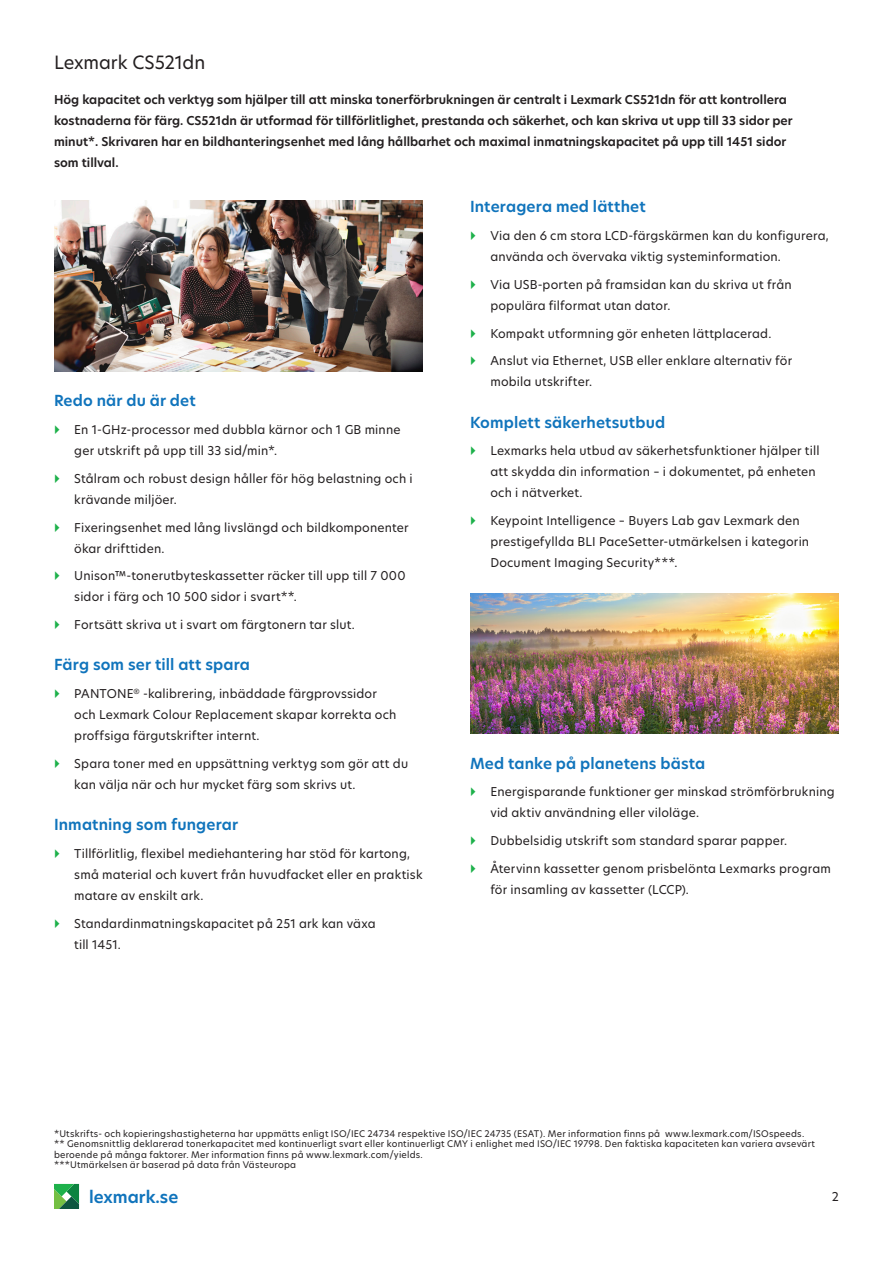
<style>
.page{position:relative;width:893px;height:1263px;background:#fff}
.page>*{position:absolute;margin:0;border:0;box-sizing:border-box;transform-origin:0 0}
.Title_-_secondary_he{font:18px "TP Hero";letter-spacing:-.005em;color:#231f20}
.URL{font:600 16.5px "TP Hero";color:#1074bc}
.Body_header_-_level{font:600 15px "TP Hero";letter-spacing:.01em;color:#1074bc}
.t1{font:12px/21px "TP Hero";letter-spacing:.015em;color:#231f20}
.Introduction_paragra{font:600 12px/21px "TP Hero";color:#231f20}
.Footnotes{font:9px/10.5px "TP Hero";letter-spacing:.025em;color:#231f20}
</style>
<div class="page">
<svg style="left:54px;top:1184px;width:25px;height:25px"></svg>
<img style="left:54px;top:200px;width:369px;height:171px">
<img style="left:470px;top:593px;width:369px;height:140px">
<p class="Title_-_secondary_he" style="left:54px;top:50px;width:153px">Lexmark CS521dn</p>
<p class="Introduction_paragra" style="left:54px;top:89px;width:740px">Hög kapacitet och verktyg som hjälper till att minska tonerförbrukningen är centralt i Lexmark CS521dn för att kontrollera kostnaderna för färg. CS521dn är utformad för tillförlitlighet, prestanda och säkerhet, och kan skriva ut upp till 33 sidor per minut*. Skrivaren har en bildhanteringsenhet med lång hållbarhet och maximal inmatningskapacitet på upp till 1451 sidor som tillval.</p>
<p class="Body_header_-_level" style="left:54px;top:390px;width:143px">Redo när du är det</p>
<p class="t1" style="left:74px;top:419px;width:328px">En 1-GHz-processor med dubbla kärnor och 1 GB minne ger utskrift på upp till 33 sid/min*.</p>
<p class="t1" style="left:74px;top:468px;width:340px">Stålram och robust design håller för hög belastning och i krävande miljöer.</p>
<p class="t1" style="left:74px;top:516px;width:336px">Fixeringsenhet med lång livslängd och bildkomponenter ökar drifttiden.</p>
<p class="t1" style="left:74px;top:565px;width:333px">Unison™-tonerutbyteskassetter räcker till upp till 7 000 sidor i färg och 10 500 sidor i svart**.</p>
<p class="t1" style="left:74px;top:614px;width:282px">Fortsätt skriva ut i svart om färgtonern tar slut.</p>
<p class="Body_header_-_level" style="left:54px;top:654px;width:198px">Färg som ser till att spara</p>
<p class="t1" style="left:74px;top:683px;width:324px">PANTONE<sup>®</sup> -kalibrering, inbäddade färgprovssidor och Lexmark Colour Replacement skapar korrekta och proffsiga färgutskrifter internt.</p>
<p class="t1" style="left:74px;top:753px;width:335px">Spara toner med en uppsättning verktyg som gör att du kan välja när och hur mycket färg som skrivs ut.</p>
<p class="Body_header_-_level" style="left:54px;top:814px;width:186px">Inmatning som fungerar</p>
<p class="t1" style="left:74px;top:843px;width:350px">Tillförlitlig, flexibel mediehantering har stöd för kartong, små material och kuvert från huvudfacket eller en praktisk matare av enskilt ark.</p>
<p class="t1" style="left:74px;top:912px;width:303px">Standardinmatningskapacitet på 251 ark kan växa till 1451.</p>
<p class="Body_header_-_level" style="left:470px;top:197px;width:177px">Interagera med lätthet</p>
<p class="t1" style="left:490px;top:225px;width:340px">Via den 6 cm stora LCD-färgskärmen kan du konfigurera, använda och övervaka viktig systeminformation.</p>
<p class="t1" style="left:490px;top:274px;width:303px">Via USB-porten på framsidan kan du skriva ut från populära filformat utan dator.</p>
<p class="t1" style="left:490px;top:323px;width:282px">Kompakt utformning gör enheten lättplacerad.</p>
<p class="t1" style="left:490px;top:350px;width:303px">Anslut via Ethernet, USB eller enklare alternativ för mobila utskrifter.</p>
<p class="Body_header_-_level" style="left:470px;top:412px;width:197px">Komplett säkerhetsutbud</p>
<p class="t1" style="left:490px;top:440px;width:331px">Lexmarks hela utbud av säkerhetsfunktioner hjälper till att skydda din information – i dokumentet, på enheten och i nätverket.</p>
<p class="t1" style="left:490px;top:510px;width:320px">Keypoint Intelligence – Buyers Lab gav Lexmark den prestigefyllda BLI PaceSetter-utmärkelsen i kategorin<br>Document Imaging Security***.</p>
<p class="Body_header_-_level" style="left:470px;top:753px;width:237px">Med tanke på planetens bästa</p>
<p class="t1" style="left:490px;top:781px;width:346px">Energisparande funktioner ger minskad strömförbrukning vid aktiv användning eller viloläge.</p>
<p class="t1" style="left:490px;top:830px;width:298px">Dubbelsidig utskrift som standard sparar papper.</p>
<p class="t1" style="left:490px;top:858px;width:342px">Återvinn kassetter genom prisbelönta Lexmarks program för insamling av kassetter (LCCP).</p>
<p class="Footnotes" style="left:54px;top:1128px;width:752px">*Utskrifts- och kopieringshastigheterna har uppmätts enligt ISO/IEC 24734 respektive ISO/IEC 24735 (ESAT). Mer information finns på www.lexmark.com/ISOspeeds.</p>
<p class="Footnotes" style="left:54px;top:1139px;width:763px">** Genomsnittlig deklarerad tonerkapacitet med kontinuerligt svart eller kontinuerligt CMY i enlighet med ISO/IEC 19798. Den faktiska kapaciteten kan variera avsevärt beroende på många faktorer. Mer information finns på www.lexmark.com/yields.</p>
<p class="Footnotes" style="left:54px;top:1160px;width:244px">***Utmärkelsen är baserad på data från Västeuropa</p>
<p class="URL" style="left:89px;top:1186px;width:91px">lexmark.se</p>
<p class="t1" style="left:832px;top:1186px;width:9px">2</p>
</div>
